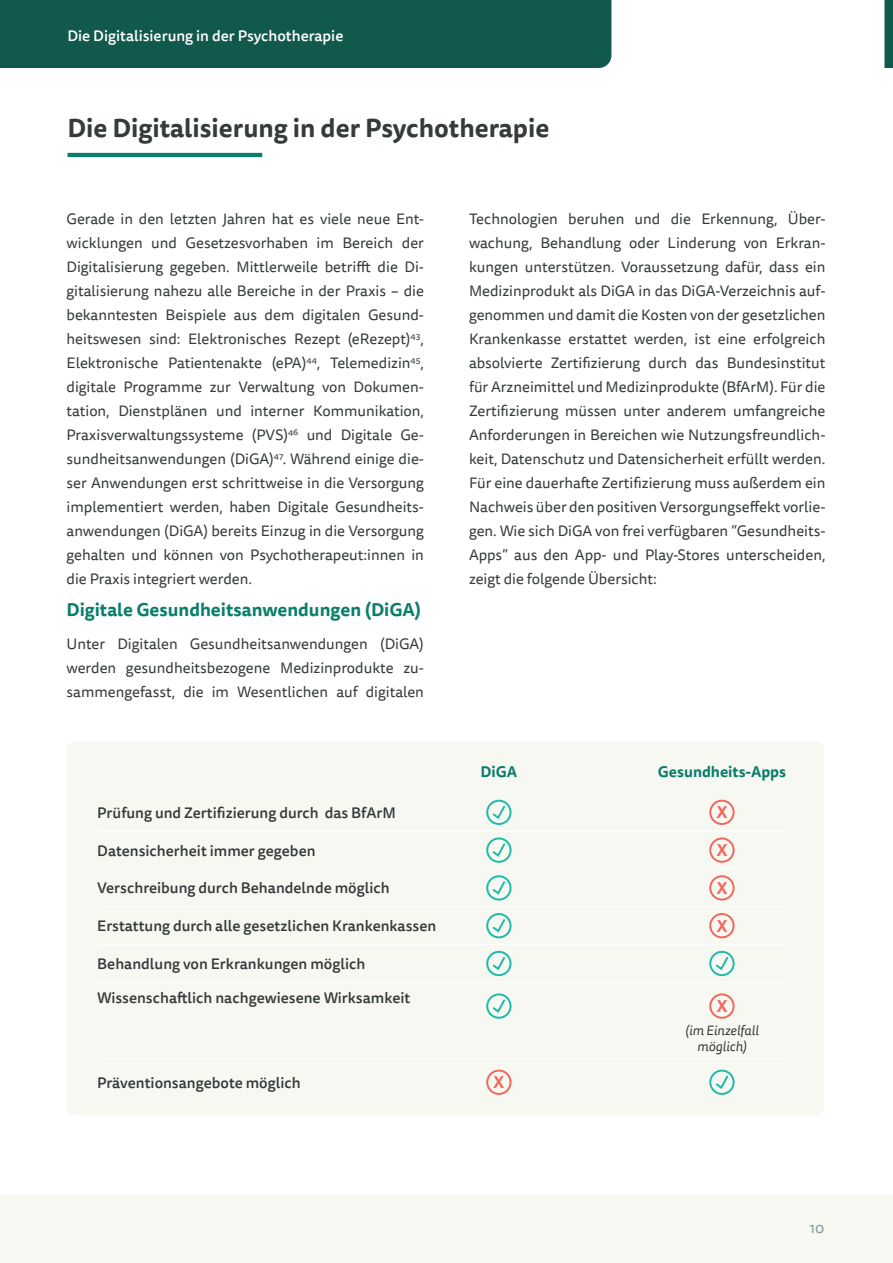
<style>
.page{position:relative;width:893px;height:1263px;background:#fff}
.page>*{position:absolute;margin:0;border:0;box-sizing:border-box;transform-origin:0 0}
.t1{font:700 25.5px "Tisa Sans Pro";color:#353b3a}
.t2{font:700 18px "Tisa Sans Pro";color:#0a7e6b}
.t3{font:700 16.65px "Tisa Sans Pro";color:#f2675b}
.t4{font:15px/24px "Tisa Sans Pro";color:#353b3a;text-align:justify}
.t5{font:500 15px "Tisa Sans Pro";color:#353b3a}
.t6{font:500 15px "Tisa Sans Pro";color:#fff}
.t7{font:700 15px "Tisa Sans Pro";color:#0a7e6b}
.t8{font:15px "Tisa Sans Pro";color:#869a9a}
.t9{font:italic 13.5px/16.2px "Tisa Sans Pro";color:#353b3a;text-align:center}
</style>
<div class="page">
<div style="left:0;top:1195px;width:893px;height:68px;background:#f8f8f3"></div>
<div style="left:0;top:0;width:611px;height:68px;background:#11584d"></div>
<hr style="left:68px;top:153px;width:194px;height:4px;background:#0a7e6b">
<svg style="left:884px;top:0;width:9px;height:68px"></svg>
<div style="left:67px;top:741px;width:757px;height:374px;background:#f8f8f3;border-radius:9px"></div>
<div style="left:486px;top:800px;width:26px;height:25px;border:2px solid #1dbba8;border-radius:50%"></div>
<svg style="left:491px;top:804px;width:16px;height:16px"></svg>
<div style="left:709px;top:800px;width:26px;height:25px;border:2px solid #f2675b;border-radius:50%"></div>
<div style="left:486px;top:837px;width:26px;height:26px;border:2px solid #1dbba8;border-radius:50%"></div>
<svg style="left:491px;top:842px;width:16px;height:16px"></svg>
<div style="left:709px;top:837px;width:26px;height:26px;border:2px solid #f2675b;border-radius:50%"></div>
<div style="left:486px;top:875px;width:26px;height:25px;border:2px solid #1dbba8;border-radius:50%"></div>
<svg style="left:491px;top:879px;width:16px;height:17px"></svg>
<div style="left:709px;top:875px;width:26px;height:25px;border:2px solid #f2675b;border-radius:50%"></div>
<div style="left:486px;top:951px;width:26px;height:25px;border:2px solid #1dbba8;border-radius:50%"></div>
<svg style="left:491px;top:955px;width:16px;height:17px"></svg>
<div style="left:709px;top:951px;width:26px;height:25px;border:2px solid #1dbba8;border-radius:50%"></div>
<svg style="left:714px;top:955px;width:16px;height:17px"></svg>
<div style="left:486px;top:1069px;width:26px;height:26px;border:2px solid #f2675b;border-radius:50%"></div>
<div style="left:709px;top:1069px;width:26px;height:26px;border:2px solid #1dbba8;border-radius:50%"></div>
<svg style="left:714px;top:1074px;width:16px;height:16px"></svg>
<div style="left:709px;top:993px;width:26px;height:26px;border:2px solid #f2675b;border-radius:50%"></div>
<div style="left:486px;top:993px;width:26px;height:26px;border:2px solid #1dbba8;border-radius:50%"></div>
<svg style="left:491px;top:998px;width:16px;height:16px"></svg>
<div style="left:709px;top:913px;width:26px;height:25px;border:2px solid #f2675b;border-radius:50%"></div>
<div style="left:486px;top:913px;width:26px;height:25px;border:2px solid #1dbba8;border-radius:50%"></div>
<svg style="left:491px;top:917px;width:16px;height:17px"></svg>
<hr style="left:97px;top:831px;width:691px;height:1px;background:#fff">
<hr style="left:97px;top:906px;width:691px;height:1px;background:#fff">
<hr style="left:97px;top:982px;width:691px;height:1px;background:#fff">
<hr style="left:97px;top:1058px;width:691px;height:1px;background:#fff">
<hr style="left:97px;top:868px;width:691px;height:1px;background:#fff">
<hr style="left:97px;top:944px;width:691px;height:1px;background:#fff">
<p class="t6" style="left:68px;top:25px;width:277px">Die Digitalisierung in der Psychotherapie</p>
<p class="t1" style="left:68px;top:109px;width:483px">Die Digitalisierung in der Psychotherapie</p>
<p class="t4" style="left:67px;top:207px;width:359px">Gerade in den letzten Jahren hat es viele neue Ent&shy;wicklungen und Gesetzesvorhaben im Bereich der Digitalisierung gegeben. Mittlerweile betrifft die Di&shy;gitalisierung nahezu alle Bereiche in der Praxis – die bekanntesten Beispiele aus dem digitalen Gesund&shy;heitswesen sind: Elektronisches Rezept (eRezept)<sup>43</sup>, Elektronische Patientenakte (ePA)<sup>44</sup>, Telemedizin<sup>45</sup>, digitale Programme zur Verwaltung von Dokumen&shy;tation, Dienstplänen und interner Kommunikation, Praxisverwaltungssysteme (PVS)<sup>46</sup> und Digitale Ge&shy;sundheitsanwendungen (DiGA)<sup>47</sup>. Während einige die&shy;ser Anwendungen erst schrittweise in die Versorgung implementiert werden, haben Digitale Gesundheits&shy;anwendungen (DiGA) bereits Einzug in die Versorgung gehalten und können von Psychotherapeut:innen in die Praxis integriert werden.</p>
<p class="t2" style="left:67px;top:596px;width:356px">Digitale Gesundheitsanwendungen (DiGA)</p>
<p class="t4" style="left:67px;top:632px;width:359px">Unter Digitalen Gesundheitsanwendungen (DiGA) werden gesundheitsbezogene Medizinprodukte zu&shy;sammengefasst, die im Wesentlichen auf digitalen</p>
<p class="t4" style="left:469px;top:207px;width:358px">Technologien beruhen und die Erkennung, Über&shy;wachung, Behandlung oder Linderung von Erkran&shy;kungen unterstützen. Voraussetzung dafür, dass ein Medizinprodukt als DiGA in das DiGA-Verzeichnis auf&shy;genommen und damit die Kosten von der gesetzlichen Krankenkasse erstattet werden, ist eine erfolgreich absolvierte Zertifizierung durch das Bundesinstitut für Arzneimittel und Medizinprodukte (BfArM). Für die Zertifizierung müssen unter anderem umfangreiche Anforderungen in Bereichen wie Nutzungsfreundlich&shy;keit, Datenschutz und Datensicherheit erfüllt werden.<br>Für eine dauerhafte Zertifizierung muss außerdem ein Nachweis über den positiven Versorgungseffekt vorlie&shy;gen. Wie sich DiGA von frei verfügbaren “Gesundheits-Apps” aus den App- und Play-Stores unterscheiden, zeigt die folgende Übersicht:</p>
<p class="t7" style="left:481px;top:760px;width:38px">DiGA</p>
<p class="t7" style="left:658px;top:760px;width:129px">Gesundheits-Apps</p>
<p class="t5" style="left:97px;top:802px;width:300px">Prüfung und Zertifizierung durch das BfArM</p>
<p class="t3" style="left:716px;top:800px;width:13px">X</p>
<p class="t5" style="left:97px;top:840px;width:220px">Datensicherheit immer gegeben</p>
<p class="t3" style="left:716px;top:838px;width:13px">X</p>
<p class="t5" style="left:97px;top:878px;width:294px">Verschreibung durch Behandelnde möglich</p>
<p class="t3" style="left:716px;top:876px;width:13px">X</p>
<p class="t5" style="left:97px;top:915px;width:341px">Erstattung durch alle gesetzlichen Krankenkassen</p>
<p class="t3" style="left:716px;top:914px;width:13px">X</p>
<p class="t5" style="left:97px;top:953px;width:270px">Behandlung von Erkrankungen möglich</p>
<p class="t5" style="left:97px;top:987px;width:315px">Wissenschaftlich nachgewiesene Wirksamkeit</p>
<p class="t3" style="left:716px;top:994px;width:13px">X</p>
<p class="t5" style="left:97px;top:1072px;width:205px">Präventionsangebote möglich</p>
<p class="t3" style="left:493px;top:1070px;width:13px">X</p>
<p class="t9" style="left:685px;top:1022px;width:75px">(im Einzelfall möglich)</p>
<p class="t8" style="left:809px;top:1218px;width:17px">10</p>
</div>
